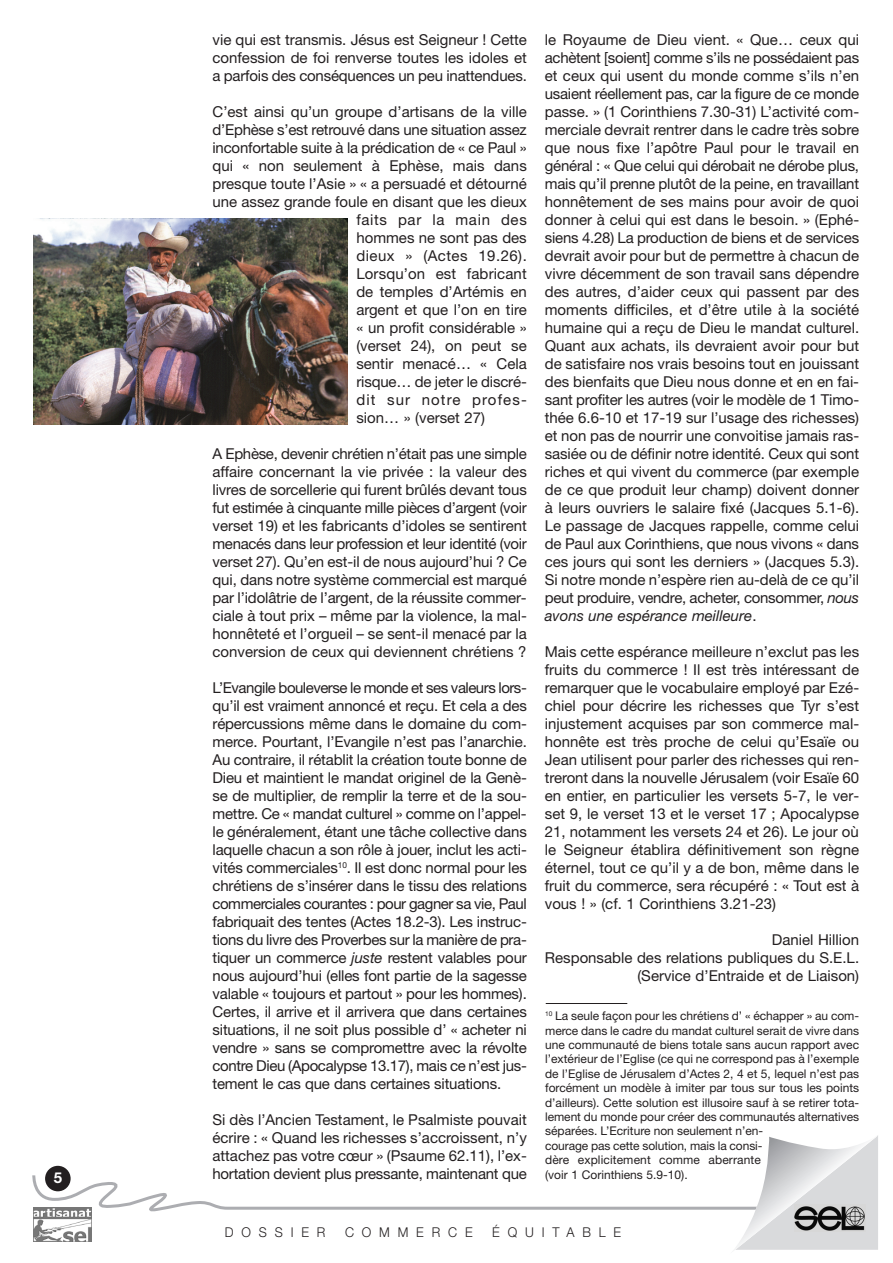
<style>
.page{position:relative;width:893px;height:1263px;background:#fff}
.page>*{position:absolute;margin:0;border:0;box-sizing:border-box;transform-origin:0 0}
.t1{font:15px/18px "Helvetica Neue";color:#231f20;text-align:justify}
.t2{font:15px "Helvetica Neue";letter-spacing:.03em;color:#231f20}
.t3{font:15px "Helvetica Neue";letter-spacing:.075em;color:#231f20}
.t4{font:15px "Helvetica Neue";letter-spacing:.045em;color:#231f20}
.t5{font:700 15px "Helvetica Neue";color:#fff}
.t6{font:300 13.5px "Helvetica Neue";letter-spacing:.61em;color:#231f20;scale:.95 1}
.t7{font:12px/14.4px "Helvetica Neue";color:#231f20}
.s1{font-style:italic}
</style>
<div class="page">
<hr style="left:545px;top:1003px;width:82px;height:1px;background:#231f20">
<svg style="left:32px;top:1135px;width:846px;height:115px"></svg>
<img style="left:34px;top:218px;width:313px;height:207px">
<p class="t1" style="left:212px;top:32px;width:316px">vie qui est transmis. Jésus est Seigneur ! Cette confession de foi renverse toutes les idoles et a parfois des conséquences un peu inattendues.</p>
<p class="t1" style="left:212px;top:104px;width:316px">C’est ainsi qu’un groupe d’artisans de la ville</p>
<p class="t1" style="left:212px;top:122px;width:316px">d’Ephèse s’est retrouvé dans une situation assez</p>
<p class="t1" style="left:212px;top:140px;width:316px">inconfortable suite à la prédication de « ce Paul »</p>
<p class="t1" style="left:212px;top:158px;width:316px">qui « non seulement à Ephèse, mais dans</p>
<p class="t1" style="left:212px;top:176px;width:316px">presque toute l’Asie » « a persuadé et détourné</p>
<p class="t1" style="left:212px;top:194px;width:316px">une assez grande foule en disant que les dieux</p>
<p class="t4" style="left:356px;top:214px;width:172px">faits par la main des</p>
<p class="t1" style="left:356px;top:230px;width:172px">hommes ne sont pas des</p>
<p class="t2" style="left:356px;top:250px;width:172px">dieux » (Actes 19.26).</p>
<p class="t1" style="left:356px;top:266px;width:172px">Lorsqu’on est fabricant</p>
<p class="t1" style="left:356px;top:284px;width:172px">de temples d’Artémis en</p>
<p class="t1" style="left:356px;top:302px;width:172px">argent et que l’on en tire</p>
<p class="t1" style="left:356px;top:320px;width:172px">« un profit considérable »</p>
<p class="t1" style="left:356px;top:338px;width:172px">(verset 24), on peut se</p>
<p class="t1" style="left:356px;top:356px;width:172px">sentir menacé… « Cela</p>
<p class="t1" style="left:356px;top:374px;width:172px">risque… de jeter le discré-</p>
<p class="t3" style="left:356px;top:394px;width:172px">dit sur notre profes-</p>
<p class="t1" style="left:356px;top:410px;width:130px">sion… » (verset 27)</p>
<p class="t1" style="left:212px;top:446px;width:316px">A Ephèse, devenir chrétien n’était pas une simple affaire concernant la vie privée : la valeur des livres de sorcellerie qui furent brûlés devant tous fut estimée à cinquante mille pièces d’argent (voir verset 19) et les fabricants d’idoles se sentirent menacés dans leur profession et leur identité (voir verset 27). Qu’en est-il de nous aujourd’hui ? Ce qui, dans notre système commercial est marqué par l’idolâtrie de l’argent, de la réussite commer&shy;ciale à tout prix – même par la violence, la mal&shy;honnêteté et l’orgueil – se sent-il menacé par la conversion de ceux qui deviennent chrétiens ?</p>
<p class="t1" style="left:212px;top:680px;width:316px">L’Evangile bouleverse le monde et ses valeurs lors&shy;qu’il est vraiment annoncé et reçu. Et cela a des répercussions même dans le domaine du com&shy;merce. Pourtant, l’Evangile n’est pas l’anarchie.<br>Au contraire, il rétablit la création toute bonne de Dieu et maintient le mandat originel de la Genè&shy;se de multiplier, de remplir la terre et de la sou&shy;mettre. Ce « mandat culturel » comme on l’appel&shy;le généralement, étant une tâche collective dans laquelle chacun a son rôle à jouer, inclut les acti&shy;vités commerciales<sup>10</sup>. Il est donc normal pour les chrétiens de s’insérer dans le tissu des relations commerciales courantes : pour gagner sa vie, Paul fabriquait des tentes (Actes 18.2-3). Les instruc&shy;tions du livre des Proverbes sur la manière de pra&shy;tiquer un commerce <span class="s1">juste</span> restent valables pour nous aujourd’hui (elles font partie de la sagesse valable « toujours et partout » pour les hommes).<br>Certes, il arrive et il arrivera que dans certaines situations, il ne soit plus possible d’ « acheter ni vendre » sans se compromettre avec la révolte contre Dieu (Apocalypse 13.17), mais ce n’est jus&shy;tement le cas que dans certaines situations.</p>
<p class="t1" style="left:212px;top:1112px;width:316px">Si dès l’Ancien Testament, le Psalmiste pouvait écrire : « Quand les richesses s’accroissent, n’y attachez pas votre cœur » (Psaume 62.11), l’ex&shy;hortation devient plus pressante, maintenant que</p>
<p class="t1" style="left:545px;top:32px;width:316px">le Royaume de Dieu vient. « Que… ceux qui achètent [soient] comme s’ils ne possédaient pas et ceux qui usent du monde comme s’ils n’en usaient réellement pas, car la figure de ce monde passe. » (1 Corinthiens 7.30-31) L’activité com&shy;merciale devrait rentrer dans le cadre très sobre que nous fixe l’apôtre Paul pour le travail en général : « Que celui qui dérobait ne dérobe plus, mais qu’il prenne plutôt de la peine, en travaillant honnêtement de ses mains pour avoir de quoi donner à celui qui est dans le besoin. » (Ephé&shy;siens 4.28) La production de biens et de services devrait avoir pour but de permettre à chacun de vivre décemment de son travail sans dépendre des autres, d’aider ceux qui passent par des moments difficiles, et d’être utile à la société humaine qui a reçu de Dieu le mandat culturel.<br>Quant aux achats, ils devraient avoir pour but de satisfaire nos vrais besoins tout en jouissant des bienfaits que Dieu nous donne et en en fai&shy;sant profiter les autres (voir le modèle de 1 Timo&shy;thée 6.6-10 et 17-19 sur l’usage des richesses) et non pas de nourrir une convoitise jamais ras&shy;sasiée ou de définir notre identité. Ceux qui sont riches et qui vivent du commerce (par exemple de ce que produit leur champ) doivent donner à leurs ouvriers le salaire fixé (Jacques 5.1-6).<br>Le passage de Jacques rappelle, comme celui de Paul aux Corinthiens, que nous vivons « dans ces jours qui sont les derniers » (Jacques 5.3).<br>Si notre monde n’espère rien au-delà de ce qu’il peut produire, vendre, acheter, consommer, <span class="s1">nous avons une espérance meilleure</span>.</p>
<p class="t1" style="left:545px;top:644px;width:316px">Mais cette espérance meilleure n’exclut pas les fruits du commerce ! Il est très intéressant de remarquer que le vocabulaire employé par Ezé&shy;chiel pour décrire les richesses que Tyr s’est injustement acquises par son commerce mal&shy;honnête est très proche de celui qu’Esaïe ou Jean utilisent pour parler des richesses qui ren&shy;treront dans la nouvelle Jérusalem (voir Esaïe 60 en entier, en particulier les versets 5-7, le ver&shy;set 9, le verset 13 et le verset 17 ; Apocalypse 21, notamment les versets 24 et 26). Le jour où le Seigneur établira définitivement son règne éternel, tout ce qu’il y a de bon, même dans le fruit du commerce, sera récupéré : « Tout est à vous ! » (cf. 1 Corinthiens 3.21-23)</p>
<p class="t1" style="left:545px;top:932px;width:316px;text-align:right">Daniel Hillion<br>Responsable des relations publiques du S.E.L. (Service d’Entraide et de Liaison)</p>
<p class="t7" style="left:545px;top:1010px;width:315px"><sup>10</sup> La seule façon pour les chrétiens d’ « échapper » au com&shy;merce dans le cadre du mandat culturel serait de vivre dans une communauté de biens totale sans aucun rapport avec l’extérieur de l’Eglise (ce qui ne correspond pas à l’exemple de l’Eglise de Jérusalem d’Actes 2, 4 et 5, lequel n’est pas forcément un modèle à imiter par tous sur tous les points d’ailleurs). Cette solution est illusoire sauf à se retirer tota&shy;lement du monde pour créer des communautés alternatives séparées. L’Ecriture non seulement n’en-<br>courage pas cette solution, mais la consi-<br>dère explicitement comme aberrante</p>
<p class="t5" style="left:54px;top:1172px;width:10px">5</p>
<p class="t7" style="left:545px;top:1168px;width:144px">(voir 1 Corinthiens 5.9-10).</p>
<p class="t6" style="left:225px;top:1227px;width:107px">DOSSIER</p>
<p class="t6" style="left:345px;top:1227px;width:136px">COMMERCE</p>
<p class="t6" style="left:492px;top:1227px;width:137px">ÉQUITABLE</p>
</div>
